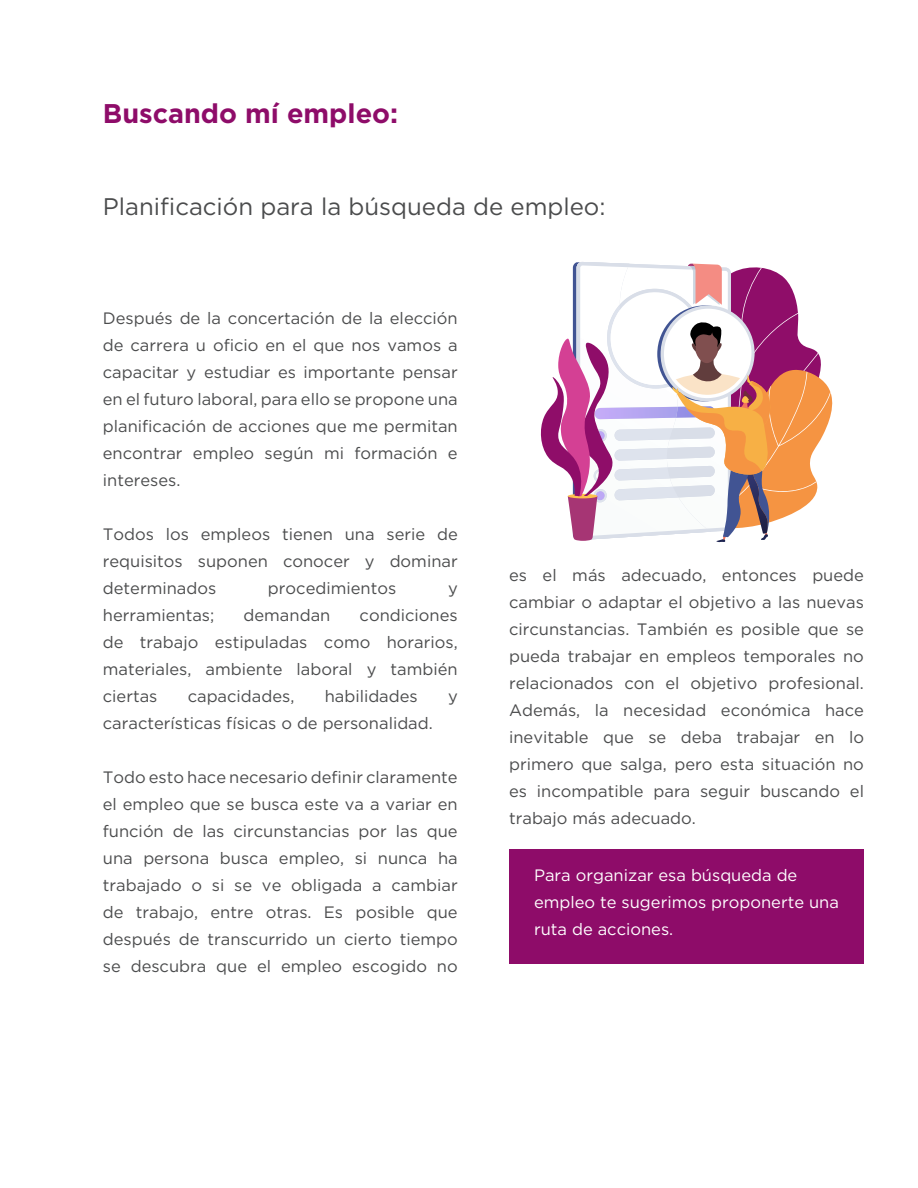
<style>
.page{position:relative;width:918px;height:1188px;background:#fff}
.page>*{position:absolute;margin:0;border:0;box-sizing:border-box;transform-origin:0 0}
.t1{font:700 27px "Gotham";color:#8e0c69}
.t2{font:24px "Gotham";color:#4b4c4d}
.t3{font:16.5px/27px "Gotham";color:#4b4c4d;text-align:justify}
.t4{font:16.5px/27px "Gotham";color:#fff}
</style>
<div class="page">
<div style="left:509px;top:849px;width:355px;height:114px;background:#8e0c69"></div>
<svg style="left:540px;top:262px;width:293px;height:280px"></svg>
<p class="t1" style="left:103px;top:96px;width:297px">Buscando mí empleo:</p>
<p class="t2" style="left:103px;top:191px;width:504px">Planificación para la búsqueda de empleo:</p>
<p class="t3" style="left:103px;top:304px;width:356px">Después de la concertación de la elección de carrera u oficio en el que nos vamos a capacitar y estudiar es importante pensar en el futuro laboral, para ello se propone una planificación de acciones que me permitan encontrar empleo según mi formación e intereses.</p>
<p class="t3" style="left:103px;top:520px;width:356px">Todos los empleos tienen una serie de requisitos suponen conocer y dominar determinados</p>
<p class="t3" style="left:268px;top:574px;width:130px">procedimientos</p>
<p class="t3" style="left:448px;top:574px;width:11px">y</p>
<p class="t3" style="left:103px;top:601px;width:356px;text-indent:257px">condiciones de trabajo estipuladas como horarios, materiales, ambiente laboral y también ciertas</p>
<p class="t3" style="left:103px;top:601px;width:113px">herramientas;</p>
<p class="t3" style="left:244px;top:601px;width:88px">demandan</p>
<p class="t3" style="left:188px;top:682px;width:108px">capacidades,</p>
<p class="t3" style="left:325px;top:682px;width:95px">habilidades</p>
<p class="t3" style="left:448px;top:682px;width:11px">y</p>
<p class="t3" style="left:103px;top:709px;width:332px">características físicas o de personalidad.</p>
<p class="t3" style="left:103px;top:763px;width:356px">Todo esto hace necesario definir claramente el empleo que se busca este va a variar en función de las circunstancias por las que una persona busca empleo, si nunca ha trabajado o si se ve obligada a cambiar de trabajo, entre otras. Es posible que después de transcurrido un cierto tiempo se descubra que el empleo escogido no</p>
<p class="t3" style="left:509px;top:561px;width:356px">es el más adecuado, entonces puede cambiar o adaptar el objetivo a las nuevas circunstancias. También es posible que se pueda trabajar en empleos temporales no relacionados con el objetivo profesional.<br>Además, la necesidad económica hace inevitable que se deba trabajar en lo primero que salga, pero esta situación no es incompatible para seguir buscando el trabajo más adecuado.</p>
<p class="t4" style="left:534px;top:861px;width:306px">Para organizar esa búsqueda de empleo te sugerimos proponerte una ruta de acciones.</p>
</div>
